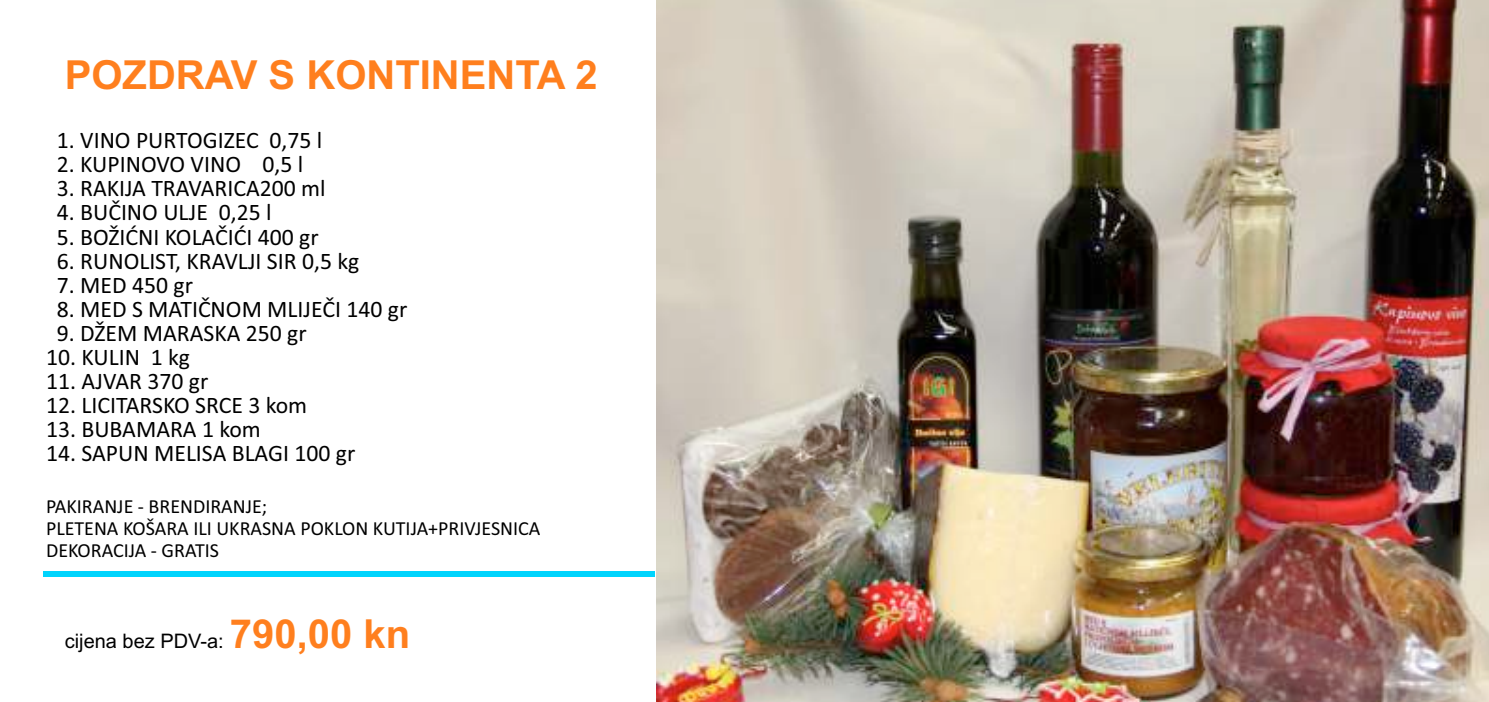
<style>
.page{position:relative;width:1489px;height:702px;background:#fff}
.page>*{position:absolute;margin:0;border:0;box-sizing:border-box;transform-origin:0 0}
.t1{font:700 40px "Arial";color:#ff7f1e}
.t2{font:23.75px/24px "Calibri";color:#000}
.t3{font:20px/22.2px "Calibri";color:#000}
.t4{font:20px "Arial";color:#000}
</style>
<div class="page">
<div style="left:44px;top:571px;width:611px;height:5px;background:#00d4fd"></div>
<img style="left:656px;top:0;width:832px;height:702px">
<h1 class="t1" style="left:65px;top:59px;width:534px">POZDRAV S KONTINENTA 2</h1>
<p class="t2" style="left:57px;top:130px;width:304px">1 . VINO PURTOGIZEC 0,75 l<br>2 . KUPINOVO VINO 0,5 l<br>3 . RAKIJA TRAVARICA 200 ml<br>4 . BUČINO ULJE 0,25 l<br>5 . BOŽIĆNI KOLAČIĆI 400 gr<br>6 . RUNOLIST, KRAVLJI SIR 0,5 kg</p>
<p class="t2" style="left:57px;top:275px;width:352px">7. MED 450 gr<br>8 . MED S MATIČNOM MLIJEČI 140 gr<br>9 . DŽEM MARASKA 250 gr</p>
<p class="t2" style="left:46px;top:347px;width:263px">10. KULIN 1 kg<br>11 . AJVAR 370 gr<br>12 . LICITARSKO SRCE 3 kom</p>
<p class="t2" style="left:46px;top:419px;width:311px">13. BUBAMARA 1 kom<br>14 . SAPUN MELISA BLAGI 100 gr</p>
<p class="t3" style="left:46px;top:496px;width:496px">PAKIRANJE - BRENDIRANJE;<br>PLETENA KOŠARA ILI UKRASNA POKLON KUTIJA+PRIVJESNICA<br>DEKORACIJA - GRATIS</p>
<p class="t4" style="left:65px;top:633px;width:160px">cijena bez PDV-a:</p>
<h1 class="t1" style="left:230px;top:618px;width:182px">790,00 kn</h1>
</div>
